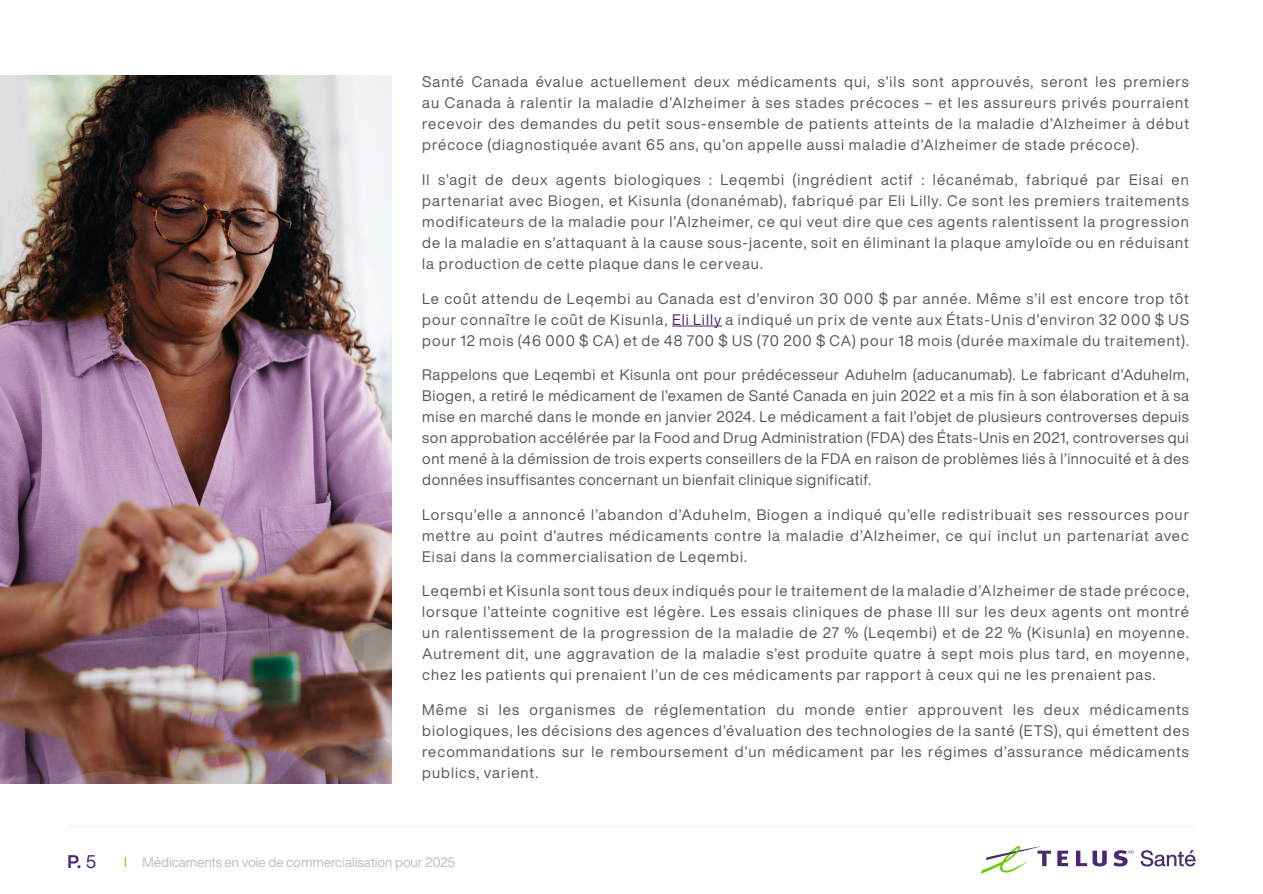
<style>
.page{position:relative;width:1263px;height:894px;background:#fff}
.page>*{position:absolute;margin:0;border:0;box-sizing:border-box;transform-origin:0 0}
.t1{font:18px "H Nfor TELUS Display Bd";color:#4b286d}
.Body{font:15px/21px "H Nfor TELUS Display";letter-spacing:.07em;color:#58595b;text-align:justify}
.t2{font:13.5px "H Nfor TELUS Display";color:#bcbec0}
.s1{color:#4b286d}
.s2{font-family:"H Nfor TELUS Display"}
.s3{color:#6c0}
</style>
<div class="page">
<hr style="left:68px;top:825px;width:1127px;height:1px;background:#f4f5f7">
<svg style="left:1057px;top:850px;width:11px;height:15px"></svg>
<svg style="left:1076px;top:850px;width:30px;height:16px"></svg>
<svg style="left:981px;top:845px;width:70px;height:28px"></svg>
<svg style="left:1113px;top:850px;width:21px;height:16px"></svg>
<svg style="left:1140px;top:850px;width:55px;height:16px"></svg>
<hr style="left:672px;top:325px;width:50px;height:1px;background:#4b286d">
<img style="left:0;top:75px;width:391px;height:708px">
<p class="Body" style="left:422px;top:71px;width:768px">Santé Canada évalue actuellement deux médicaments qui, s’ils sont approuvés, seront les premiers au Canada à ralentir la maladie d’Alzheimer à ses stades précoces – et les assureurs privés pourraient recevoir des demandes du petit sous-ensemble de patients atteints de la maladie d’Alzheimer à début précoce (diagnostiquée avant 65 ans, qu’on appelle aussi maladie d’Alzheimer de stade précoce).</p>
<p class="Body" style="left:422px;top:169px;width:768px">Il s’agit de deux agents biologiques : Leqembi (ingrédient actif : lécanémab, fabriqué par Eisai en partenariat avec Biogen, et Kisunla (donanémab), fabriqué par Eli Lilly. Ce sont les premiers traitements modificateurs de la maladie pour l’Alzheimer, ce qui veut dire que ces agents ralentissent la progression de la maladie en s’attaquant à la cause sous-jacente, soit en éliminant la plaque amyloïde ou en réduisant la production de cette plaque dans le cerveau.</p>
<p class="Body" style="left:422px;top:287px;width:768px">Le coût attendu de Leqembi au Canada est d’environ 30 000 $ par année. Même s’il est encore trop tôt pour connaître le coût de Kisunla, <span class="s1">Eli Lilly</span> a indiqué un prix de vente aux États-Unis d’environ 32 000 $ US pour 12 mois (46 000 $ CA) et de 48 700 $ US (70 200 $ CA) pour 18 mois (durée maximale du traitement).</p>
<p class="Body" style="left:422px;top:364px;width:768px">Rappelons que Leqembi et Kisunla ont pour prédécesseur Aduhelm (aducanumab). Le fabricant d’Aduhelm, Biogen, a retiré le médicament de l’examen de Santé Canada en juin 2022 et a mis fin à son élaboration et à sa mise en marché dans le monde en janvier 2024. Le médicament a fait l’objet de plusieurs controverses depuis son approbation accélérée par la Food and Drug Administration (FDA) des États-Unis en 2021, controverses qui ont mené à la démission de trois experts conseillers de la FDA en raison de problèmes liés à l’innocuité et à des données insuffisantes concernant un bienfait clinique significatif.</p>
<p class="Body" style="left:422px;top:503px;width:768px">Lorsqu’elle a annoncé l’abandon d’Aduhelm, Biogen a indiqué qu’elle redistribuait ses ressources pour mettre au point d’autres médicaments contre la maladie d’Alzheimer, ce qui inclut un partenariat avec Eisai dans la commercialisation de Leqembi.</p>
<p class="Body" style="left:422px;top:580px;width:768px">Leqembi et Kisunla sont tous deux indiqués pour le traitement de la maladie d’Alzheimer de stade précoce, lorsque l’atteinte cognitive est légère. Les essais cliniques de phase III sur les deux agents ont montré un ralentissement de la progression de la maladie de 27 % (Leqembi) et de 22 % (Kisunla) en moyenne.<br>Autrement dit, une aggravation de la maladie s’est produite quatre à sept mois plus tard, en moyenne, chez les patients qui prenaient l’un de ces médicaments par rapport à ceux qui ne les prenaient pas.</p>
<p class="Body" style="left:422px;top:698px;width:768px">Même si les organismes de réglementation du monde entier approuvent les deux médicaments biologiques, les décisions des agences d’évaluation des technologies de la santé (ETS), qui émettent des recommandations sur le remboursement d’un médicament par les régimes d’assurance médicaments publics, varient.</p>
<p class="t1" style="left:68px;top:849px;width:30px">P. <span class="s2">5</span></p>
<p class="t2" style="left:124px;top:853px;width:332px"><span class="s3">l</span> Médicaments en voie de commercialisation pour 2025</p>
</div>
